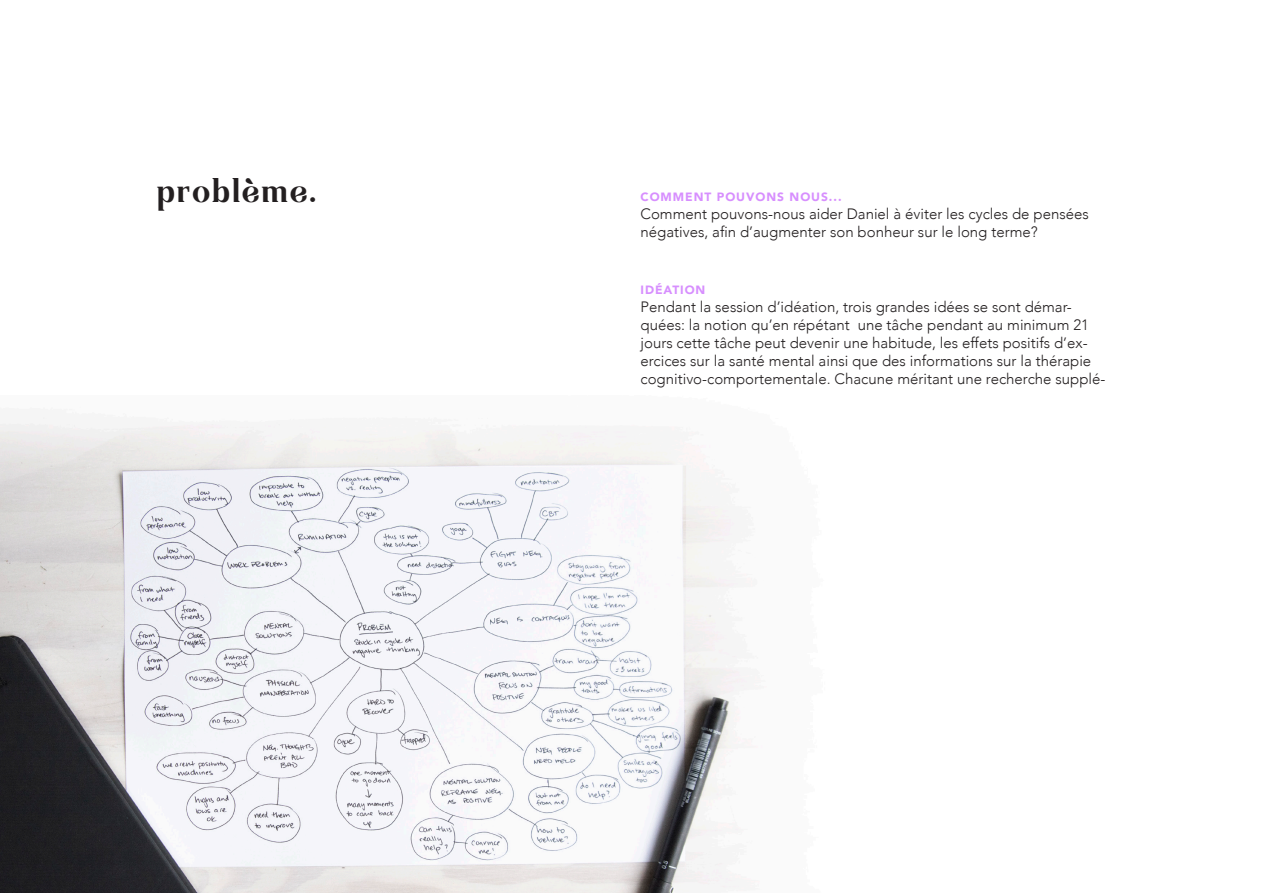
<style>
.page{position:relative;width:1263px;height:893px;background:#fff}
.page>*{position:absolute;margin:0;border:0;box-sizing:border-box;transform-origin:0 0}
.t1{font:30px "Agne";letter-spacing:.06em;color:#231f20}
.paragraph{font:300 15px/18px "Avenir";color:#231f20}
.heading2{font:900 12px "Avenir";letter-spacing:.08em;color:#d78ffe}
</style>
<div class="page">
<img style="left:0;top:417px;width:747px;height:476px">
<p class="t1" style="left:157px;top:169px;width:161px">problème.</p>
<p class="heading2" style="left:640px;top:186px;width:203px">COMMENT POUVONS NOUS...</p>
<p class="paragraph" style="left:640px;top:204px;width:450px">Comment pouvons-nous aider Daniel à éviter les cycles de pensées négatives, afin d’augmenter son bonheur sur le long terme?</p>
<p class="heading2" style="left:640px;top:279px;width:66px">IDÉATION</p>
<p class="paragraph" style="left:640px;top:297px;width:466px">Pendant la session d’idéation, trois grandes idées se sont démar&shy;quées: la notion qu’en répétant une tâche pendant au minimum 21 jours cette tâche peut devenir une habitude, les effets positifs d’ex&shy;ercices sur la santé mental ainsi que des informations sur la thérapie cognitivo-comportementale. Chacune méritant une recherche supplé-</p>
</div>
